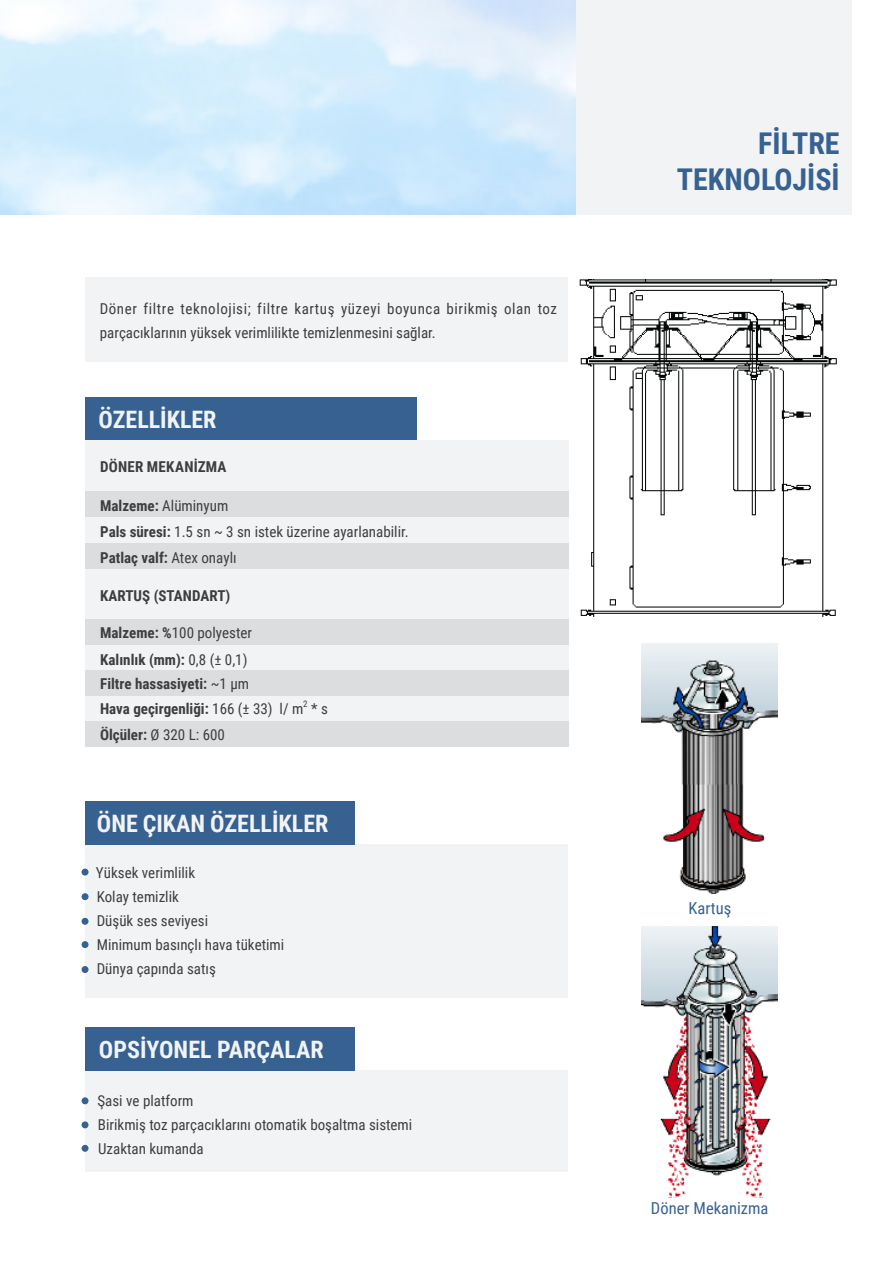
<style>
.page{position:relative;width:893px;height:1263px;background:#fff}
.page>*{position:absolute;margin:0;border:0;box-sizing:border-box;transform-origin:0 0}
.t1{font:700 30px "Roboto Condensed";color:#366191}
.t2{font:700 24px "Roboto Condensed";color:#f2f3f4}
.t3{font:16.5px "Roboto Condensed";color:#366191}
.t4{font:15px "Roboto Condensed";color:#3e3e3f}
.t5{font:700 15px "Roboto Condensed";color:#3e3e3f}
.t6{font:15px/24px "Roboto Condensed";letter-spacing:.035em;color:#3e3e3f}
.t7{font:9px "Roboto Condensed";color:#3e3e3f}
.s1{font-weight:700}
.s2{font-weight:400}
</style>
<div class="page">
<img style="left:642px;top:643px;width:136px;height:251px">
<div style="left:85px;top:278px;width:482px;height:84px;background:#f2f3f4"></div>
<div style="left:85px;top:845px;width:482px;height:153px;background:#f2f3f4"></div>
<div style="left:575px;top:0;width:277px;height:214px;background:#f2f3f4"></div>
<div style="left:82px;top:868px;width:7px;height:7px;background:#366191;border-radius:50%"></div>
<div style="left:82px;top:893px;width:7px;height:7px;background:#366191;border-radius:50%"></div>
<div style="left:82px;top:918px;width:7px;height:7px;background:#366191;border-radius:50%"></div>
<div style="left:82px;top:941px;width:7px;height:7px;background:#366191;border-radius:50%"></div>
<div style="left:82px;top:966px;width:7px;height:7px;background:#366191;border-radius:50%"></div>
<img style="left:579px;top:280px;width:258px;height:337px">
<img style="left:642px;top:926px;width:136px;height:271px">
<div style="left:85px;top:397px;width:332px;height:43px;background:#366191"></div>
<div style="left:85px;top:801px;width:269px;height:44px;background:#366191"></div>
<div style="left:85px;top:1070px;width:482px;height:101px;background:#f2f3f4"></div>
<div style="left:85px;top:1027px;width:269px;height:44px;background:#366191"></div>
<div style="left:82px;top:1097px;width:7px;height:7px;background:#366191;border-radius:50%"></div>
<div style="left:82px;top:1121px;width:7px;height:7px;background:#366191;border-radius:50%"></div>
<div style="left:82px;top:1145px;width:7px;height:7px;background:#366191;border-radius:50%"></div>
<div style="left:85px;top:440px;width:484px;height:51px;background:#f2f3f4"></div>
<div style="left:85px;top:568px;width:484px;height:51px;background:#f2f3f4"></div>
<div style="left:85px;top:517px;width:484px;height:25px;background:#f2f3f4"></div>
<div style="left:85px;top:645px;width:484px;height:25px;background:#f2f3f4"></div>
<div style="left:85px;top:696px;width:484px;height:25px;background:#f2f3f4"></div>
<div style="left:85px;top:491px;width:484px;height:26px;background:#dcdddf"></div>
<div style="left:85px;top:619px;width:484px;height:26px;background:#dcdddf"></div>
<div style="left:85px;top:670px;width:484px;height:26px;background:#dcdddf"></div>
<div style="left:85px;top:721px;width:484px;height:26px;background:#dcdddf"></div>
<div style="left:85px;top:543px;width:484px;height:25px;background:#dcdddf"></div>
<p class="t6" style="left:100px;top:296px;width:459px">Döner filtre teknolojisi; filtre kartuş yüzeyi boyunca birikmiş olan toz parçacıklarının yüksek verimlilikte temizlenmesini sağlar.</p>
<p class="t2" style="left:98px;top:402px;width:120px">ÖZELLİKLER</p>
<p class="t5" style="left:100px;top:456px;width:128px">DÖNER MEKANİZMA</p>
<p class="t4" style="left:100px;top:495px;width:130px"><span class="s1">Malzeme:</span> Alüminyum</p>
<p class="t4" style="left:100px;top:521px;width:310px"><span class="s1">Pals süresi:</span> 1.5 sn ~ 3 sn istek üzerine ayarlanabilir.</p>
<p class="t5" style="left:100px;top:547px;width:138px">Patlaç valf: <span class="s2">Atex onaylı</span></p>
<p class="t5" style="left:100px;top:585px;width:132px">KARTUŞ (STANDART)</p>
<p class="t4" style="left:100px;top:622px;width:153px"><span class="s1">Malzeme: %</span>100 polyester</p>
<p class="t5" style="left:100px;top:649px;width:149px">Kalınlık (mm): <span class="s2">0,8 (± 0,1)</span></p>
<p class="t5" style="left:100px;top:673px;width:150px">Filtre hassasiyeti: <span class="s2">~1 μm</span></p>
<p class="t5" style="left:100px;top:698px;width:205px">Hava geçirgenliği: <span class="s2">166 (± 33) l/ m</span></p>
<p class="t7" style="left:303px;top:697px;width:6px">2</p>
<p class="t4" style="left:311px;top:698px;width:18px">* s</p>
<p class="t4" style="left:100px;top:724px;width:126px"><span class="s1">Ölçüler:</span> Ø 320 L: 600</p>
<p class="t2" style="left:97px;top:807px;width:233px">ÖNE ÇIKAN ÖZELLİKLER</p>
<p class="t4" style="left:96px;top:862px;width:101px">Yüksek verimlilik</p>
<p class="t4" style="left:97px;top:886px;width:84px">Kolay temizlik</p>
<p class="t4" style="left:97px;top:910px;width:113px">Düşük ses seviyesi</p>
<p class="t4" style="left:97px;top:934px;width:189px">Minimum basınçlı hava tüketimi</p>
<p class="t4" style="left:97px;top:958px;width:121px">Dünya çapında satış</p>
<p class="t2" style="left:99px;top:1033px;width:226px">OPSİYONEL PARÇALAR</p>
<p class="t4" style="left:97px;top:1090px;width:98px">Şasi ve platform</p>
<p class="t4" style="left:98px;top:1114px;width:316px">Birikmiş toz parçacıklarını otomatik boşaltma sistemi</p>
<p class="t4" style="left:98px;top:1138px;width:107px">Uzaktan kumanda</p>
<p class="t1" style="left:758px;top:123px;width:83px">FİLTRE</p>
<p class="t1" style="left:677px;top:159px;width:164px">TEKNOLOJİSİ</p>
<p class="t3" style="left:689px;top:897px;width:44px">Kartuş</p>
<p class="t3" style="left:651px;top:1197px;width:119px">Döner Mekanizma</p>
</div>
